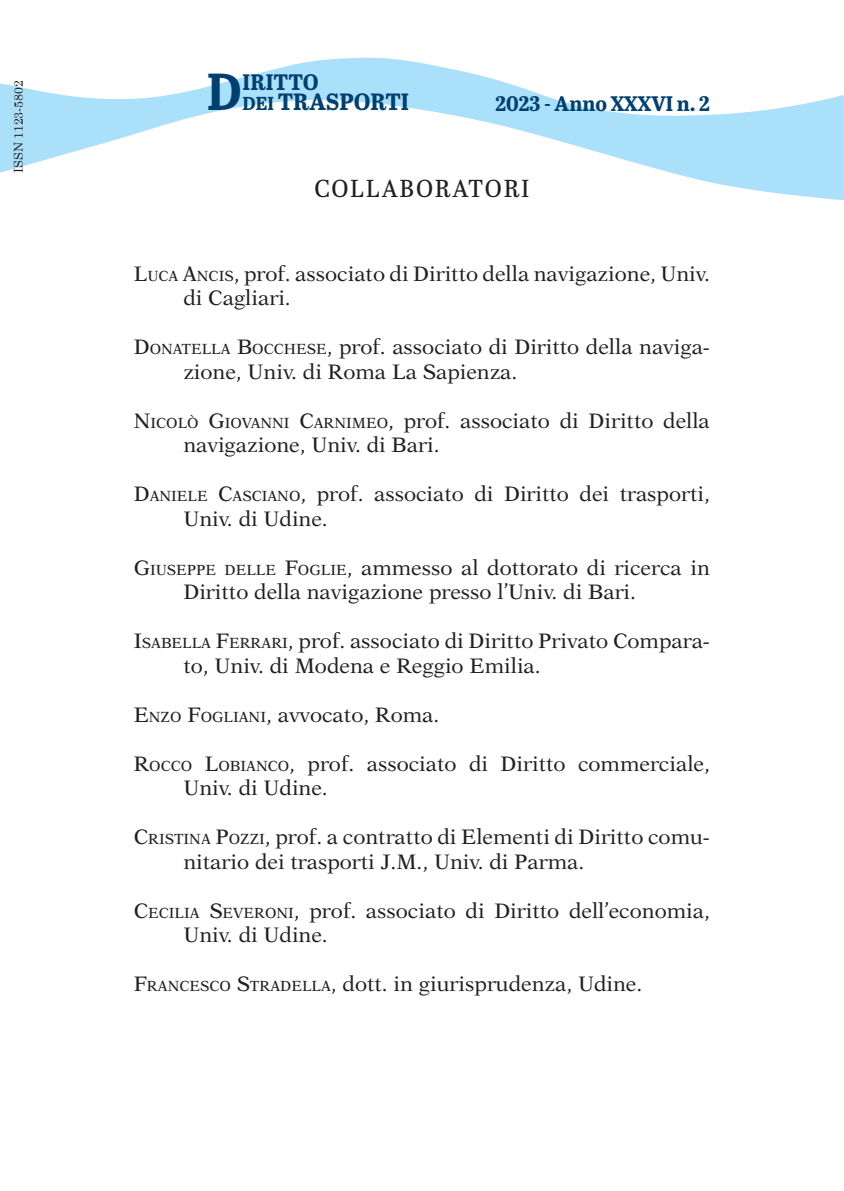
<style>
.page{position:relative;width:844px;height:1191px;background:#fff}
.page>*{position:absolute;margin:0;border:0;box-sizing:border-box;transform-origin:0 0}
.t1{font:700 51.98px "Abril Titling";color:#004071;scale:.94 1}
.t2{font:24.5px "Abril Titling";letter-spacing:.07em;color:#231f20}
.t3{font:700 23.62px "Abril Titling";color:#004071}
.t4{font:700 22.4px "Abril Titling";color:#004071}
.Testo{font:21px/24.5px "New Aster LT Std";color:#231f20}
.t5{font:700 21px "Abril Titling";color:#004071}
.t6{font:12.25px "Century Schoolbook";color:#231f20}
.s1{font-size:18.72px}
.s2{font-style:inherit}
.s3{font-size:14.7px}
</style>
<div class="page">
<svg style="left:0;top:57px;width:843px;height:143px"></svg>
<p class="t6" style="left:11px;top:173px;width:94px;rotate:-90deg">ISSN 1123-5802</p>
<p class="t1" style="left:207px;top:54px;width:39px">D</p>
<p class="t4" style="left:242px;top:66px;width:77px">IRITTO</p>
<p class="t3" style="left:242px;top:84px;width:168px"><span class="s1">DEI</span> TRASPORTI</p>
<p class="t5" style="left:495px;top:88px;width:216px">2023 - Anno XXXVI n. 2</p>
<p class="t2" style="left:314px;top:171px;width:216px">COLLABORATORI</p>
<p class="Testo" style="left:183px;top:261px;width:528px;text-indent:-50px"><span class="s2">L</span><span class="s3">UCA</span> <span class="s2">A</span><span class="s3">NCIS</span><span class="s2">,</span> prof. associato di Diritto della navigazione, Univ. di Cagliari<span class="s2">.</span></p>
<p class="Testo" style="left:183px;top:335px;width:528px;text-indent:-50px"><span class="s2">D</span><span class="s3">ONATELLA</span> <span class="s2">B</span><span class="s3">OCCHESE</span>, prof. associato di Diritto della naviga&shy;zione, Univ. di Roma La Sapienza.</p>
<p class="Testo" style="left:183px;top:408px;width:528px;text-indent:-50px"><span class="s2">N</span><span class="s3">ICOLÒ</span> <span class="s2">G</span><span class="s3">IOVANNI</span> <span class="s2">C</span><span class="s3">ARNIMEO</span><span class="s2">,</span> prof. associato di Diritto della navigazione, Univ. di Bari.</p>
<p class="Testo" style="left:183px;top:482px;width:528px;text-indent:-50px"><span class="s2">D</span><span class="s3">ANIELE</span> <span class="s2">C</span><span class="s3">ASCIANO</span><span class="s2">,</span> prof. associato di Diritto dei trasporti,<br>Univ. di Udine.</p>
<p class="Testo" style="left:183px;top:555px;width:528px;text-indent:-50px"><span class="s2">G</span><span class="s3">IUSEPPE DELLE</span> <span class="s2">F</span><span class="s3">OGLIE</span><span class="s2">,</span> ammesso al dottorato di ricerca in<br>Diritto della navigazione presso l’Univ. di Bari.</p>
<p class="Testo" style="left:183px;top:629px;width:528px;text-indent:-50px"><span class="s2">I</span><span class="s3">SABELLA</span> <span class="s2">F</span><span class="s3">ERRARI</span>, prof. associato di Diritto Privato Compara&shy;to, Univ. di Modena e Reggio Emilia.</p>
<p class="Testo" style="left:134px;top:702px;width:307px"><span class="s2">E</span><span class="s3">NZO</span> <span class="s2">F</span><span class="s3">OGLIANI</span><span class="s2">,</span> avvocato, Roma.</p>
<p class="Testo" style="left:183px;top:751px;width:528px;text-indent:-50px"><span class="s2">R</span><span class="s3">OCCO</span> <span class="s2">L</span><span class="s3">OBIANCO</span><span class="s2">,</span> prof. associato di Diritto commerciale,<br>Univ. di Udine.</p>
<p class="Testo" style="left:183px;top:825px;width:528px;text-indent:-50px"><span class="s2">C</span><span class="s3">RISTINA</span> <span class="s2">P</span><span class="s3">OZZI</span><span class="s2">,</span> prof. a contratto di Elementi di Diritto comu&shy;nitario dei trasporti J.M., Univ. di Parma.</p>
<p class="Testo" style="left:183px;top:898px;width:528px;text-indent:-50px"><span class="s2">C</span><span class="s3">ECILIA</span> <span class="s2">S</span><span class="s3">EVERONI</span><span class="s2">,</span> prof. associato di Diritto dell’economia,<br>Univ. di Udine.</p>
<p class="Testo" style="left:134px;top:972px;width:510px"><span class="s2">F</span><span class="s3">RANCESCO</span> <span class="s2">S</span><span class="s3">TRADELLA</span>, dott. in giurisprudenza, Udine.</p>
</div>
